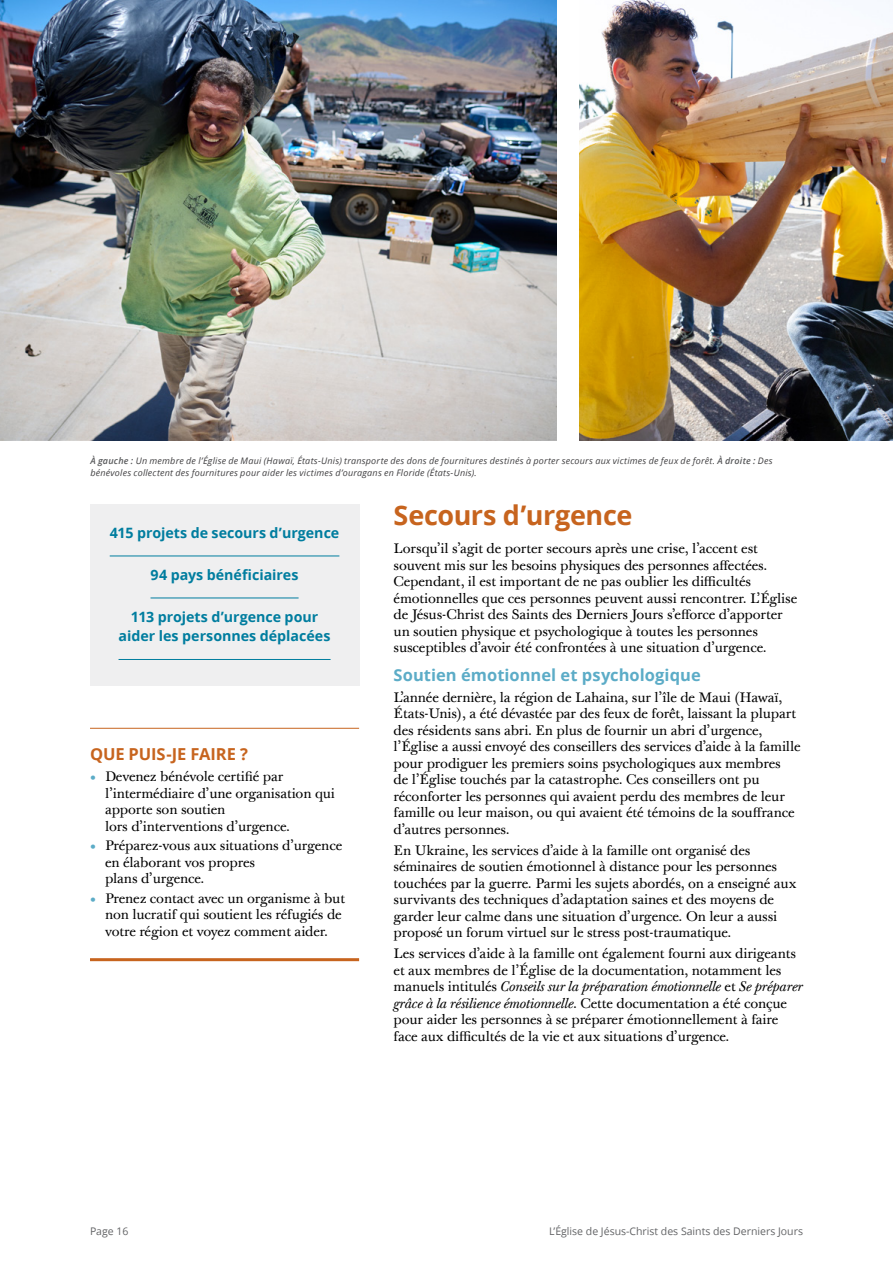
<style>
.page{position:relative;width:893px;height:1263px;background:#fff}
.page>*{position:absolute;margin:0;border:0;box-sizing:border-box;transform-origin:0 0}
.para_Level1HeadingYellow25{font:700 27px "Zoramlds Lat";letter-spacing:-.015em;color:#c7641e}
.para_Subtitle-H2{font:700 16.5px "Zoramlds Lat";color:#5cacc7}
.para_what_can_i_do_HEAD{font:700 16.5px "Zoramlds Lat";letter-spacing:-.005em;color:#c7641e}
.para_statistics{font:700 14.25px/19.5px "Zoramlds Lat";color:#007d9f;text-align:center}
.para_Copy{font:13.5px/16.5px "Mc Kay Prolds Lat";letter-spacing:-.01em;color:#000}
.t1{font:10.5px "Zoramlds Lat";color:#636466}
.para_Caption{font:italic 9px/12px "Zoramlds Lat";letter-spacing:.025em;color:#414042}
.s1{font-weight:600;color:#58595b}
.s2{color:#5cacc7}
.s3{font-style:italic}
</style>
<div class="page">
<img style="left:0;top:0;width:556px;height:440px">
<img style="left:579px;top:0;width:314px;height:440px">
<div style="left:90px;top:504px;width:269px;height:182px;background:#efeff0"></div>
<hr style="left:110px;top:556px;width:229px;height:1px;background:#007d9f">
<hr style="left:151px;top:598px;width:148px;height:1px;background:#007d9f">
<hr style="left:119px;top:659px;width:212px;height:1px;background:#007d9f">
<hr style="left:90px;top:728px;width:269px;height:1px;background:#c7641e">
<hr style="left:90px;top:958px;width:269px;height:3px;background:#c7641e">
<p class="para_Caption" style="left:90px;top:455px;width:684px"><span class="s1">À gauche :</span> Un membre de l’Église de Maui (Hawaï, États-Unis) transporte des dons de fournitures destinés à porter secours aux victimes de feux de forêt. <span class="s1">À droite :</span> Des bénévoles collectent des fournitures pour aider les victimes d’ouragans en Floride (États-Unis).</p>
<p class="para_statistics" style="left:110px;top:523px;width:231px">415 projets de secours d’urgence</p>
<p class="para_statistics" style="left:151px;top:565px;width:149px">94 pays bénéficiaires</p>
<p class="para_statistics" style="left:119px;top:607px;width:213px">113 projets d’urgence pour aider les personnes déplacées</p>
<p class="para_what_can_i_do_HEAD" style="left:90px;top:742px;width:160px">QUE PUIS-JE FAIRE ?</p>
<p class="para_Copy" style="left:105px;top:768px;width:231px;text-indent:-15px"><span class="s2">•</span> Devenez bénévole certifié par l’intermédiaire d’une organisation qui apporte son soutien<br>lors d’interventions d’urgence.</p>
<p class="para_Copy" style="left:105px;top:837px;width:239px;text-indent:-15px"><span class="s2">•</span> Préparez-vous aux situations d’urgence en élaborant vos propres<br>plans d’urgence.</p>
<p class="para_Copy" style="left:105px;top:890px;width:242px;text-indent:-15px"><span class="s2">•</span> Prenez contact avec un organisme à but non lucratif qui soutient les réfugiés de votre région et voyez comment aider.</p>
<p class="para_Level1HeadingYellow25" style="left:394px;top:494px;width:240px">Secours d’urgence</p>
<p class="para_Copy" style="left:394px;top:540px;width:405px">Lorsqu’il s’agit de porter secours après une crise, l’accent est souvent mis sur les besoins physiques des personnes affectées.<br>Cependant, il est important de ne pas oublier les difficultés émotionnelles que ces personnes peuvent aussi rencontrer. L’Église de Jésus-Christ des Saints des Derniers Jours s’efforce d’apporter un soutien physique et psychologique à toutes les personnes susceptibles d’avoir été confrontées à une situation d’urgence.</p>
<p class="para_Subtitle-H2" style="left:394px;top:662px;width:309px">Soutien émotionnel et psychologique</p>
<p class="para_Copy" style="left:394px;top:689px;width:408px">L’année dernière, la région de Lahaina, sur l’île de Maui (Hawaï, États-Unis), a été dévastée par des feux de forêt, laissant la plupart des résidents sans abri. En plus de fournir un abri d’urgence, l’Église a aussi envoyé des conseillers des services d’aide à la famille pour prodiguer les premiers soins psychologiques aux membres<br>de l’Église touchés par la catastrophe. Ces conseillers ont pu réconforter les personnes qui avaient perdu des membres de leur famille ou leur maison, ou qui avaient été témoins de la souffrance d’autres personnes.</p>
<p class="para_Copy" style="left:394px;top:842px;width:404px">En Ukraine, les services d’aide à la famille ont organisé des séminaires de soutien émotionnel à distance pour les personnes touchées par la guerre. Parmi les sujets abordés, on a enseigné aux survivants des techniques d’adaptation saines et des moyens de garder leur calme dans une situation d’urgence. On leur a aussi proposé un forum virtuel sur le stress post-traumatique.</p>
<p class="para_Copy" style="left:394px;top:945px;width:411px">Les services d’aide à la famille ont également fourni aux dirigeants et aux membres de l’Église de la documentation, notamment les manuels intitulés <span class="s3">Conseils sur la préparation émotionnelle</span> et <span class="s3">Se préparer grâce à la résilience émotionnelle</span>. Cette documentation a été conçue pour aider les personnes à se préparer émotionnellement à faire face aux difficultés de la vie et aux situations d’urgence.</p>
<p class="t1" style="left:90px;top:1224px;width:40px">Page 16</p>
<p class="t1" style="left:549px;top:1224px;width:255px">L’Église de Jésus-Christ des Saints des Derniers Jours</p>
</div>
